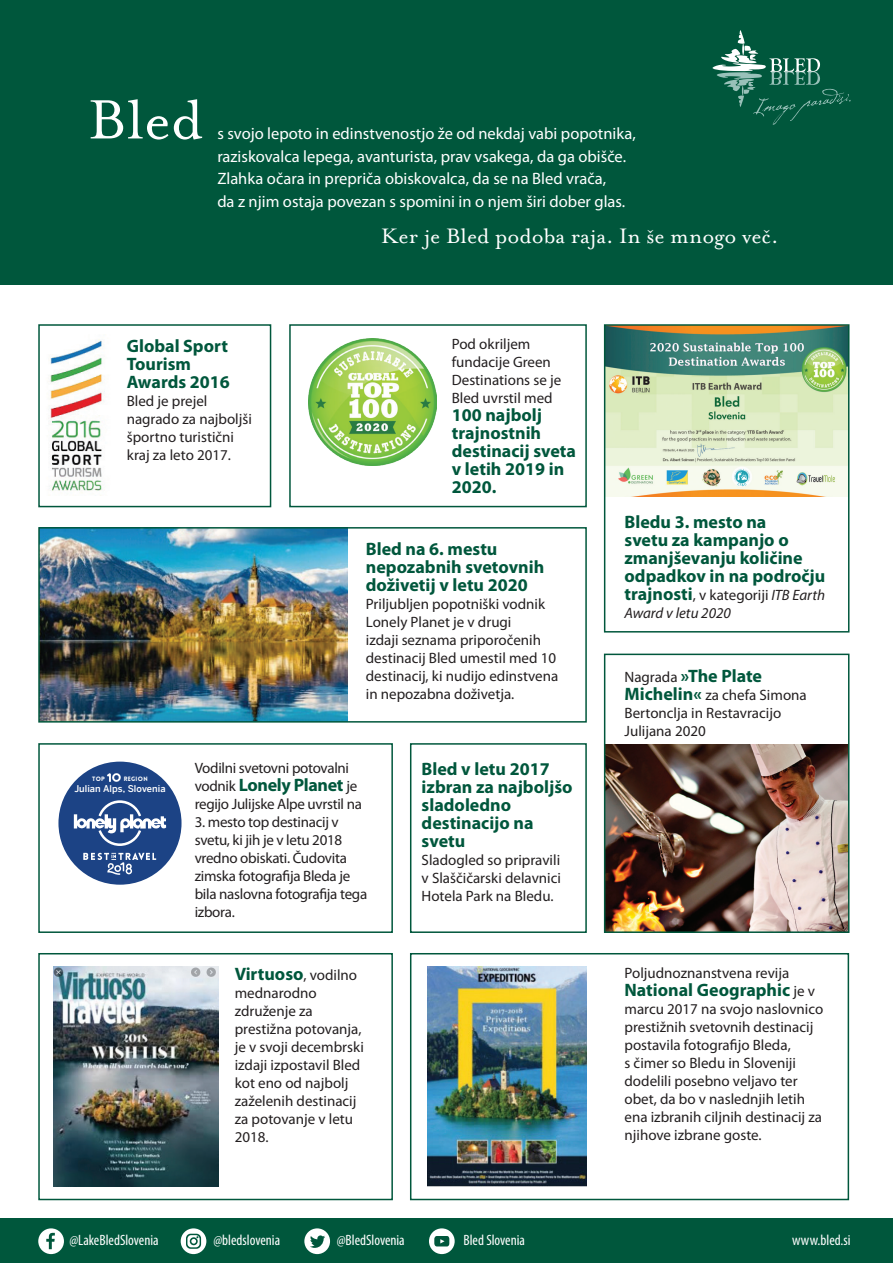
<style>
.page{position:relative;width:893px;height:1263px;background:#fff}
.page>*{position:absolute;margin:0;border:0;box-sizing:border-box;transform-origin:0 0}
.t1{font:63.6px "Mrs Eaves OTCE";color:#fff}
.t2{font:24px "Mrs Eaves OTCE";color:#fff}
.t3{font:700 18px/18px "Myriad Pro";color:#00573c}
.t4{font:700 18px "Myriad Pro";letter-spacing:-.02em;color:#00573c}
.t5{font:16.5px/22.5px "Myriad Pro";color:#fff}
.t6{font:15px/18px "Myriad Pro";color:#231f20}
.t7{font:15px/18px "Myriad Pro";letter-spacing:-.02em;color:#231f20}
.t8{font:condensed 15px "Myriad Pro";color:#fff}
.t9{font:italic 15px/18px "Myriad Pro";color:#231f20}
.t10{font:500 9.3px "LP Benton Sans";letter-spacing:.005em;color:#fff}
.t11{font:900 6.15px "Lovelo";letter-spacing:.05em;color:#fff}
.s1{font-weight:400;font-size:15px;color:#231f20}
.s2{font-weight:700;font-style:normal;font-size:18px;color:#00573c}
.s3{font-style:normal}
.s4{font-weight:700;font-size:18px;color:#00573c}
</style>
<div class="page">
<div style="left:38px;top:324px;width:233px;height:183px;border:2px solid #00573c"></div>
<div style="left:38px;top:743px;width:355px;height:190px;border:2px solid #00573c"></div>
<div style="left:38px;top:953px;width:355px;height:247px;border:2px solid #00573c"></div>
<div style="left:410px;top:953px;width:439px;height:247px;border:2px solid #00573c"></div>
<img style="left:41px;top:530px;width:307px;height:190px">
<div style="left:38px;top:527px;width:549px;height:196px;border:2px solid #00573c"></div>
<img style="left:607px;top:327px;width:239px;height:170px">
<div style="left:604px;top:324px;width:245px;height:308px;border:2px solid #00573c"></div>
<img style="left:607px;top:744px;width:239px;height:186px">
<div style="left:604px;top:654px;width:245px;height:279px;border:2px solid #00573c"></div>
<div style="left:410px;top:743px;width:177px;height:190px;background:#fff;border:2px solid #00573c"></div>
<div style="left:289px;top:324px;width:298px;height:183px;border:2px solid #00573c"></div>
<div style="left:0;top:0;width:893px;height:285px;background:#00573c"></div>
<svg style="left:712px;top:30px;width:139px;height:95px"></svg>
<img style="left:54px;top:966px;width:164px;height:221px">
<img style="left:428px;top:966px;width:158px;height:221px">
<img style="left:48px;top:339px;width:57px;height:157px">
<img style="left:309px;top:338px;width:127px;height:128px">
<div style="left:58px;top:762px;width:124px;height:123px;background:#1c4385;border-radius:50%"></div>
<svg style="left:74px;top:800px;width:92px;height:46px"></svg>
<svg style="left:107px;top:773px;width:14px;height:9px"></svg>
<svg style="left:83px;top:853px;width:73px;height:22px"></svg>
<div style="left:0;top:1218px;width:893px;height:45px;background:#00573c"></div>
<div style="left:38px;top:1228px;width:26px;height:26px;background:#fff;border-radius:50%"></div>
<svg style="left:46px;top:1233px;width:9px;height:16px"></svg>
<div style="left:181px;top:1228px;width:25px;height:26px;background:#fff;border-radius:50%"></div>
<svg style="left:186px;top:1234px;width:15px;height:15px"></svg>
<div style="left:304px;top:1228px;width:26px;height:26px;background:#fff;border-radius:50%"></div>
<svg style="left:310px;top:1235px;width:15px;height:13px"></svg>
<svg style="left:429px;top:1228px;width:26px;height:26px"></svg>
<svg style="left:434px;top:1236px;width:15px;height:10px"></svg>
<h1 class="t1" style="left:88px;top:85px;width:117px">Bled</h1>
<p class="t5" style="left:217px;top:122px;width:420px">s svojo lepoto in edinstvenostjo že od nekdaj vabi popotnika, raziskovalca lepega, avanturista, prav vsakega, da ga obišče.<br>Zlahka očara in prepriča obiskovalca, da se na Bled vrača,<br>da z njim ostaja povezan s spomini in o njem širi dober glas.</p>
<h2 class="t2" style="left:381px;top:223px;width:399px">Ker je Bled podoba raja. In še mnogo več.</h2>
<p class="t3" style="left:127px;top:336px;width:105px">Global Sport<br>Tourism<br>Awards 2016</p>
<p class="t6" style="left:127px;top:391px;width:127px">Bled je prejel nagrado za najboljši športno turistični kraj za leto 2017.</p>
<p class="t6" style="left:452px;top:335px;width:111px">Pod okriljem fundacije Green<br>Destinations se je<br>Bled uvrstil med</p>
<p class="t3" style="left:452px;top:406px;width:126px">100 najbolj trajnostnih destinacij sveta v letih 2019 in<br>2020.</p>
<p class="t3" style="left:366px;top:539px;width:180px">Bled na 6. mestu nepozabnih svetovnih doživetij v letu 2020</p>
<p class="t6" style="left:366px;top:595px;width:194px">Priljubljen popotniški vodnik<br>Lonely Planet je v drugi<br>izdaji seznama priporočenih destinacij Bled umestil med 10 destinacij, ki nudijo edinstvena in nepozabna doživetja.</p>
<p class="t11" style="left:92px;top:775px;width:14px">TOP</p>
<p class="t11" style="left:124px;top:775px;width:25px">REGION</p>
<p class="t10" style="left:74px;top:782px;width:93px">Julian Alps, Slovenia</p>
<p class="t7" style="left:195px;top:759px;width:156px">Vodilni svetovni potovalni</p>
<p class="t4" style="left:195px;top:773px;width:164px"><span class="s1">vodnik</span> Lonely Planet <span class="s1">je</span></p>
<p class="t7" style="left:195px;top:795px;width:169px">regijo Julijske Alpe uvrstil na</p>
<p class="t7" style="left:195px;top:813px;width:174px">3. mesto top destinacij v svetu, ki jih je v letu 2018 vredno obiskati. Čudovita zimska fotografija Bleda je bila naslovna fotografija tega izbora.</p>
<p class="t3" style="left:235px;top:964px;width:124px">Virtuoso<span class="s1">, vodilno</span></p>
<p class="t6" style="left:235px;top:984px;width:131px">mednarodno združenje za prestižna potovanja, je v svoji decembrski izdaji izpostavil Bled kot eno od najbolj zaželenih destinacij za potovanje v letu<br>2018.</p>
<p class="t3" style="left:422px;top:759px;width:152px">Bled v letu 2017 izbran za najboljšo sladoledno destinacijo na svetu</p>
<p class="t6" style="left:422px;top:851px;width:141px;text-align:justify">Sladogled so pripravili v Slaščičarski delavnici Hotela Park na Bledu.</p>
<p class="t3" style="left:624px;top:512px;width:202px">Bledu 3. mesto na<br>svetu za kampanjo o zmanjševanju količine odpadkov in na področju</p>
<p class="t9" style="left:624px;top:585px;width:202px"><span class="s2">trajnosti</span><span class="s3">, v kategoriji</span> ITB Earth<br>Award v letu 2020</p>
<p class="t3" style="left:624px;top:666px;width:139px"><span class="s1">Nagrada</span> »The Plate</p>
<p class="t6" style="left:624px;top:685px;width:184px"><span class="s4">Michelin«</span> za chefa Simona<br>Bertonclja in Restavracijo<br>Julijana 2020</p>
<p class="t6" style="left:624px;top:963px;width:166px">Poljudnoznanstvena revija</p>
<p class="t3" style="left:624px;top:980px;width:192px">National Geographic <span class="s1">je v</span></p>
<p class="t6" style="left:624px;top:999px;width:200px">marcu 2017 na svojo naslovnico prestižnih svetovnih destinacij postavila fotografijo Bleda,<br>s čimer so Bledu in Sloveniji dodelili posebno veljavo ter obet, da bo v naslednjih letih ena izbranih ciljnih destinacij za njihove izbrane goste.</p>
<p class="t8" style="left:69px;top:1231px;width:91px">@LakeBledSlovenia</p>
<p class="t8" style="left:213px;top:1231px;width:68px">@bledslovenia</p>
<p class="t8" style="left:337px;top:1231px;width:70px">@BledSlovenia</p>
<p class="t8" style="left:463px;top:1231px;width:63px">Bled Slovenia</p>
<p class="t8" style="left:792px;top:1231px;width:60px">www.bled.si</p>
</div>
